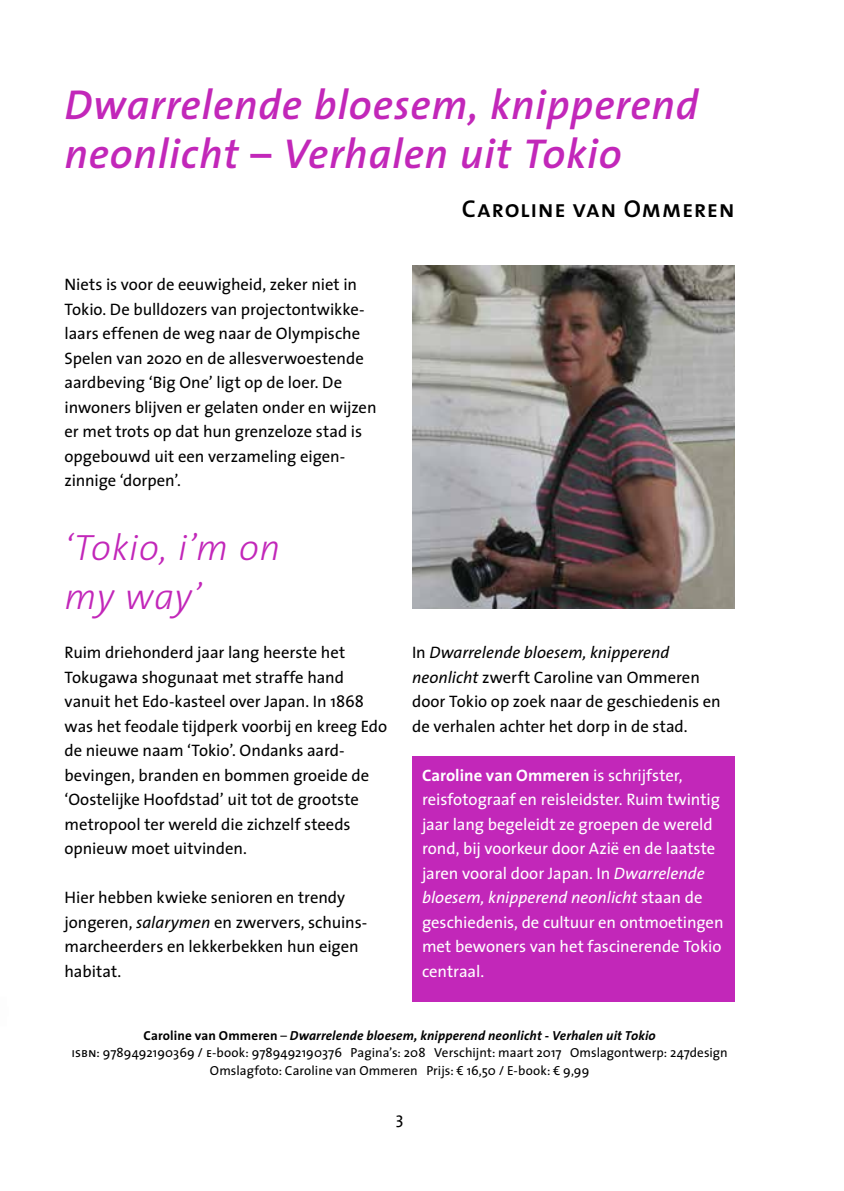
<style>
.page{position:relative;width:844px;height:1191px;background:#fff}
.page>*{position:absolute;margin:0;border:0;box-sizing:border-box;transform-origin:0 0}
.t1{font:italic 600 42px/49px "The Sans";letter-spacing:.02em;color:#c227b9}
.t2{font:italic 300 36.75px/49px "The Sans";letter-spacing:.025em;color:#c227b9}
.t3{font:24.5px "The Sans Semi Bold Caps";letter-spacing:.02em;color:#000}
.t4{font:16.62px/24.5px "The Sans";letter-spacing:-.005em;color:#000}
.t5{font:16.62px/24.5px "The Sans";letter-spacing:-.005em;color:#fff}
.t6{font:13.12px/17.5px "The Sans";letter-spacing:.005em;color:#000;text-align:center}
.s1{font-style:italic}
.s2{font-weight:700}
.s3{font-weight:700;font-style:italic}
.s4{font-family:"The Sans Regular Caps"}
</style>
<div class="page">
<img style="left:412px;top:266px;width:322px;height:343px">
<div style="left:412px;top:756px;width:322px;height:245px;background:#c227b9"></div>
<h1 class="t1" style="left:64px;top:79px;width:635px">Dwarrelende bloesem, knipperend neonlicht – Verhalen uit Tokio</h1>
<h3 class="t3" style="left:462px;top:188px;width:274px">Caroline van Ommeren</h3>
<p class="t4" style="left:64px;top:272px;width:313px">Niets is voor de eeuwigheid, zeker niet in Tokio. De bulldozers van projectontwikke&shy;laars effenen de weg naar de Olympische Spelen van 2020 en de allesverwoestende aardbeving ‘Big One’ ligt op de loer. De inwoners blijven er gelaten onder en wijzen er met trots op dat hun grenzeloze stad is opgebouwd uit een verzameling eigen&shy;zinnige ‘dorpen’.</p>
<h2 class="t2" style="left:64px;top:522px;width:217px">‘Tokio, i’m on my way’</h2>
<p class="t4" style="left:64px;top:639px;width:324px">Ruim driehonderd jaar lang heerste het Tokugawa shogunaat met straffe hand vanuit het Edo-kasteel over Japan. In 1868 was het feodale tijdperk voorbij en kreeg Edo de nieuwe naam ‘Tokio’. Ondanks aard&shy;bevingen, branden en bommen groeide de ‘Oostelijke Hoofdstad’ uit tot de grootste metropool ter wereld die zichzelf steeds opnieuw moet uitvinden.</p>
<p class="t4" style="left:64px;top:884px;width:304px">Hier hebben kwieke senioren en trendy jongeren, <span class="s1">salarymen</span> en zwervers, schuins&shy;marcheerders en lekkerbekken hun eigen habitat.</p>
<p class="t4" style="left:412px;top:639px;width:310px">In <span class="s1">Dwarrelende bloesem, knipperend neonlicht</span> zwerft Caroline van Ommeren door Tokio op zoek naar de geschiedenis en de verhalen achter het dorp in de stad.</p>
<p class="t5" style="left:422px;top:762px;width:303px"><span class="s2">Caroline van Ommeren</span> is schrijfster, reisfotograaf en reisleidster. Ruim twintig jaar lang begeleidt ze groepen de wereld rond, bij voorkeur door Azië en de laatste jaren vooral door Japan. In <span class="s1">Dwarrelende bloesem, knipperend neonlicht</span> staan de geschiedenis, de cultuur en ontmoetingen met bewoners van het fascinerende Tokio centraal.</p>
<p class="t6" style="left:71px;top:1026px;width:657px"><span class="s2">Caroline van Ommeren</span> – <span class="s3">Dwarrelende bloesem, knipperend neonlicht - Verhalen uit Tokio<br></span><span class="s4">isbn</span>: 9789492190369 / <span class="s4">e</span>-book: 9789492190376 Pagina’s: 208 Verschijnt: maart 2017 Omslagontwerp: 247design<br>Omslagfoto: Caroline van Ommeren Prijs: € 16,50 / E-book: € 9,99</p>
<p class="t4" style="left:395px;top:1105px;width:9px">3</p>
</div>
